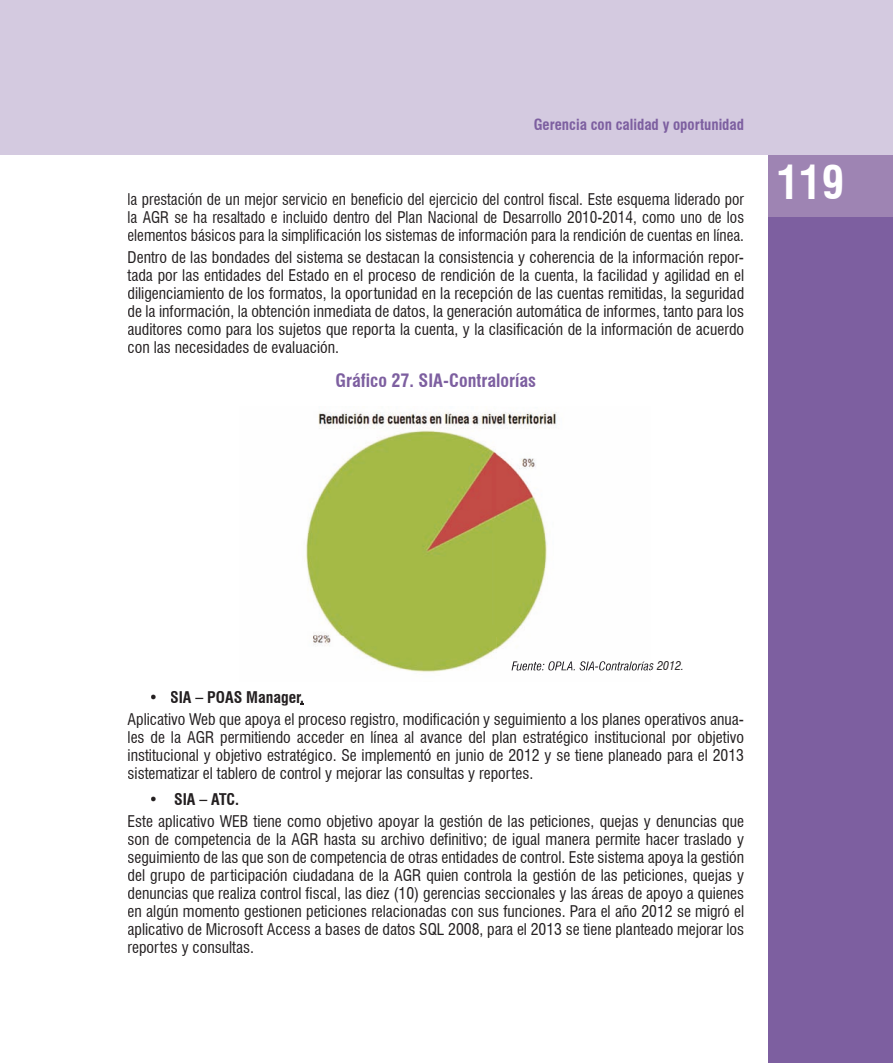
<style>
.page{position:relative;width:893px;height:1063px;background:#fff}
.page>*{position:absolute;margin:0;border:0;box-sizing:border-box;transform-origin:0 0}
.t1{font:700 condensed 45px "Swiss 721 BT";color:#fff}
.t2{font:700 condensed 18px "Swiss 721 BT";color:#7d5fa0}
.t3{font:condensed 15.75px/18px "Swiss 721 BT";color:#231f20;text-align:justify}
.t4{font:700 condensed 15.75px "Swiss 721 BT";color:#231f20}
.t5{font:700 condensed 15px "Swiss 721 BT";color:#7d5fa0}
</style>
<div class="page">
<div style="left:0;top:0;width:893px;height:155px;background:#d4cae0"></div>
<div style="left:769px;top:155px;width:124px;height:908px;background:#7d5fa0"></div>
<div style="left:769px;top:155px;width:124px;height:62px;background:#9e84b3"></div>
<img style="left:305px;top:412px;width:252px;height:261px">
<img style="left:239px;top:670px;width:159px;height:1px">
<img style="left:517px;top:661px;width:134px;height:10px">
<svg style="left:512px;top:661px;width:6px;height:9px"></svg>
<p class="t5" style="left:534px;top:115px;width:212px">Gerencia con calidad y oportunidad</p>
<p class="t3" style="left:128px;top:190px;width:618px">la prestación de un mejor servicio en beneficio del ejercicio del control fiscal. Este esquema liderado por la AGR se ha resaltado e incluido dentro del Plan Nacional de Desarrollo 2010-2014, como uno de los elementos básicos para la simplificación los sistemas de información para la rendición de cuentas en línea.</p>
<p class="t3" style="left:128px;top:248px;width:618px">Dentro de las bondades del sistema se destacan la consistencia y coherencia de la información repor&shy;tada por las entidades del Estado en el proceso de rendición de la cuenta, la facilidad y agilidad en el diligenciamiento de los formatos, la oportunidad en la recepción de las cuentas remitidas, la seguridad de la información, la obtención inmediata de datos, la generación automática de informes, tanto para los auditores como para los sujetos que reporta la cuenta, y la clasificación de la información de acuerdo con las necesidades de evaluación.</p>
<p class="t2" style="left:335px;top:370px;width:202px">Gráfico 27. SIA-Contralorías</p>
<h1 class="t1" style="left:777px;top:155px;width:69px">119</h1>
<p class="t4" style="left:149px;top:687px;width:157px">• SIA – POAS Manager.</p>
<p class="t3" style="left:128px;top:710px;width:618px">Aplicativo Web que apoya el proceso registro, modificación y seguimiento a los planes operativos anua&shy;les de la AGR permitiendo acceder en línea al avance del plan estratégico institucional por objetivo institucional y objetivo estratégico. Se implementó en junio de 2012 y se tiene planeado para el 2013 sistematizar el tablero de control y mejorar las consultas y reportes.</p>
<p class="t4" style="left:149px;top:790px;width:92px">• SIA – ATC.</p>
<p class="t3" style="left:128px;top:812px;width:618px">Este aplicativo WEB tiene como objetivo apoyar la gestión de las peticiones, quejas y denuncias que son de competencia de la AGR hasta su archivo definitivo; de igual manera permite hacer traslado y seguimiento de las que son de competencia de otras entidades de control. Este sistema apoya la gestión del grupo de participación ciudadana de la AGR quien controla la gestión de las peticiones, quejas y denuncias que realiza control fiscal, las diez (10) gerencias seccionales y las áreas de apoyo a quienes en algún momento gestionen peticiones relacionadas con sus funciones. Para el año 2012 se migró el aplicativo de Microsoft Access a bases de datos SQL 2008, para el 2013 se tiene planteado mejorar los reportes y consultas.</p>
</div>
